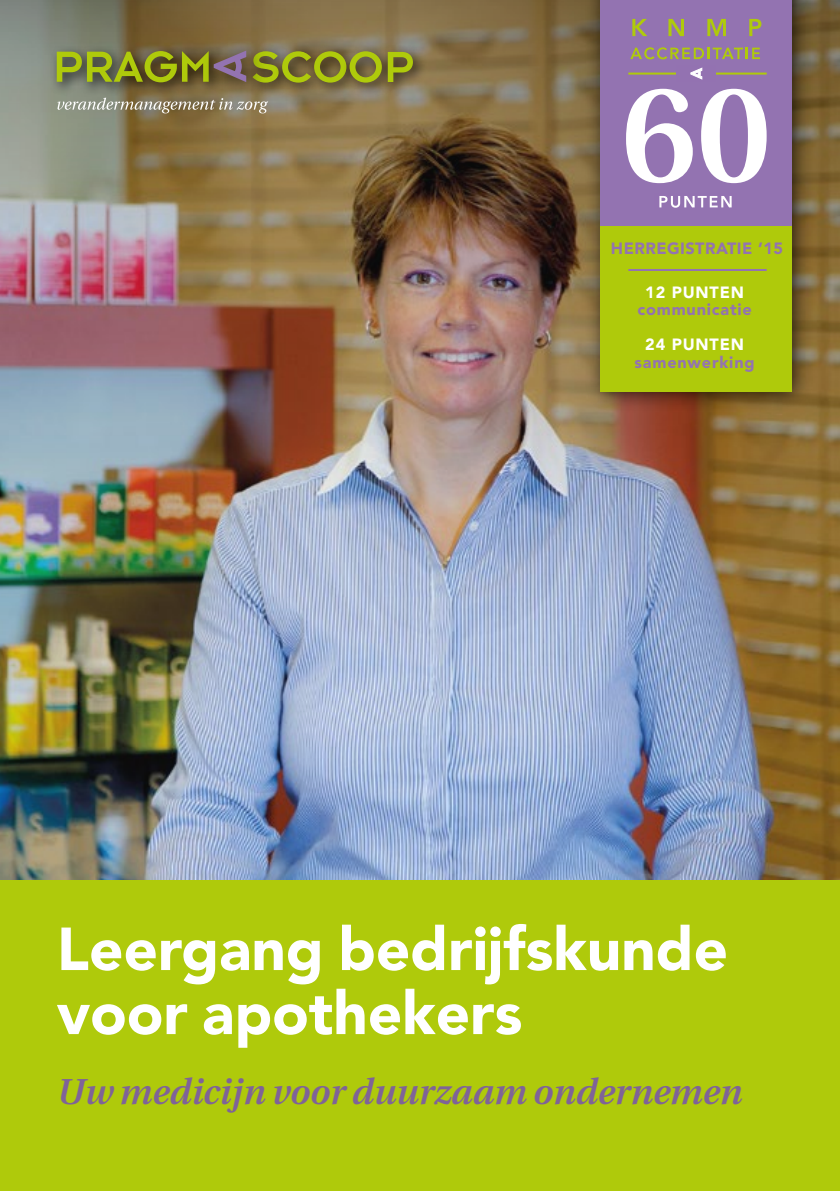
<style>
.page{position:relative;width:840px;height:1191px;background:#fff}
.page>*{position:absolute;margin:0;border:0;box-sizing:border-box;transform-origin:0 0}
.t1{font:900 60px/64px "Avenir";color:#fff}
.t2{font:italic 600 36px "Utopia";color:#7f6398}
.t3{font:900 16.2px "Avenir";letter-spacing:.05em;color:#9373b1}
.t4{font:900 16.2px "Avenir";letter-spacing:.03em;color:#9373b1}
.t5{font:900 16.2px "Avenir";letter-spacing:.05em;color:#fff}
</style>
<div class="page">
<div style="left:0;top:880px;width:839px;height:311px;background:#afca0b"></div>
<img style="left:0;top:0;width:839px;height:880px">
<svg style="left:57px;top:98px;width:211px;height:15px;background:#9b9680"></svg>
<div style="left:50px;top:45px;width:46px;height:52px;background:#000;opacity:.7"></div>
<div style="left:80px;top:45px;width:47px;height:52px;background:#000;opacity:.7"></div>
<div style="left:107px;top:45px;width:49px;height:52px;background:#000;opacity:.7"></div>
<div style="left:138px;top:44px;width:53px;height:54px;background:#000;opacity:.7"></div>
<div style="left:175px;top:46px;width:48px;height:50px;background:#000;opacity:.7"></div>
<svg style="left:57px;top:51px;width:143px;height:31px;background:#7e8627"></svg>
<div style="left:247px;top:45px;width:46px;height:53px;background:#000;opacity:.7"></div>
<div style="left:275px;top:45px;width:49px;height:53px;background:#000;opacity:.7"></div>
<div style="left:307px;top:45px;width:54px;height:53px;background:#000;opacity:.7"></div>
<div style="left:343px;top:45px;width:53px;height:53px;background:#000;opacity:.7"></div>
<svg style="left:267px;top:51px;width:114px;height:32px;background:#858728"></svg>
<div style="left:381px;top:45px;width:46px;height:52px;background:#000;opacity:.7"></div>
<svg style="left:387px;top:52px;width:25px;height:30px"></svg>
<div style="left:200px;top:38px;width:67px;height:65px;background:#000;opacity:.7"></div>
<svg style="left:214px;top:51px;width:32px;height:31px"></svg>
<div style="left:584px;top:0;width:228px;height:412px;background:#000;opacity:.75"></div>
<div style="left:599px;top:225px;width:191px;height:166px;background:#afca0b"></div>
<div style="left:599px;top:0;width:191px;height:225px;background:#9373b1"></div>
<svg style="left:630px;top:47px;width:129px;height:12px"></svg>
<svg style="left:632px;top:19px;width:15px;height:17px"></svg>
<svg style="left:668px;top:19px;width:15px;height:17px"></svg>
<svg style="left:707px;top:19px;width:18px;height:17px"></svg>
<svg style="left:749px;top:19px;width:12px;height:17px"></svg>
<hr style="left:628px;top:73px;width:138px;height:2px;background:#afca0b">
<hr style="left:628px;top:269px;width:138px;height:2px;background:#9373b1">
<div style="left:676px;top:65px;width:39px;height:17px;background:#9372b1"></div>
<svg style="left:690px;top:67px;width:12px;height:13px"></svg>
<svg style="left:626px;top:89px;width:66px;height:94px"></svg>
<svg style="left:701px;top:89px;width:65px;height:94px"></svg>
<svg style="left:659px;top:196px;width:72px;height:12px"></svg>
<p class="t4" style="left:610px;top:234px;width:174px">HERREGISTRATIE ’15</p>
<p class="t5" style="left:645px;top:278px;width:100px">12 PUNTEN</p>
<p class="t3" style="left:637px;top:296px;width:116px">communicatie</p>
<p class="t5" style="left:645px;top:331px;width:100px">24 PUNTEN</p>
<p class="t3" style="left:634px;top:348px;width:121px">samenwerking</p>
<p class="t1" style="left:57px;top:915px;width:672px">Leergang bedrijfskunde voor apothekers</p>
<p class="t2" style="left:57px;top:1071px;width:686px">Uw medicijn voor duurzaam ondernemen</p>
</div>
